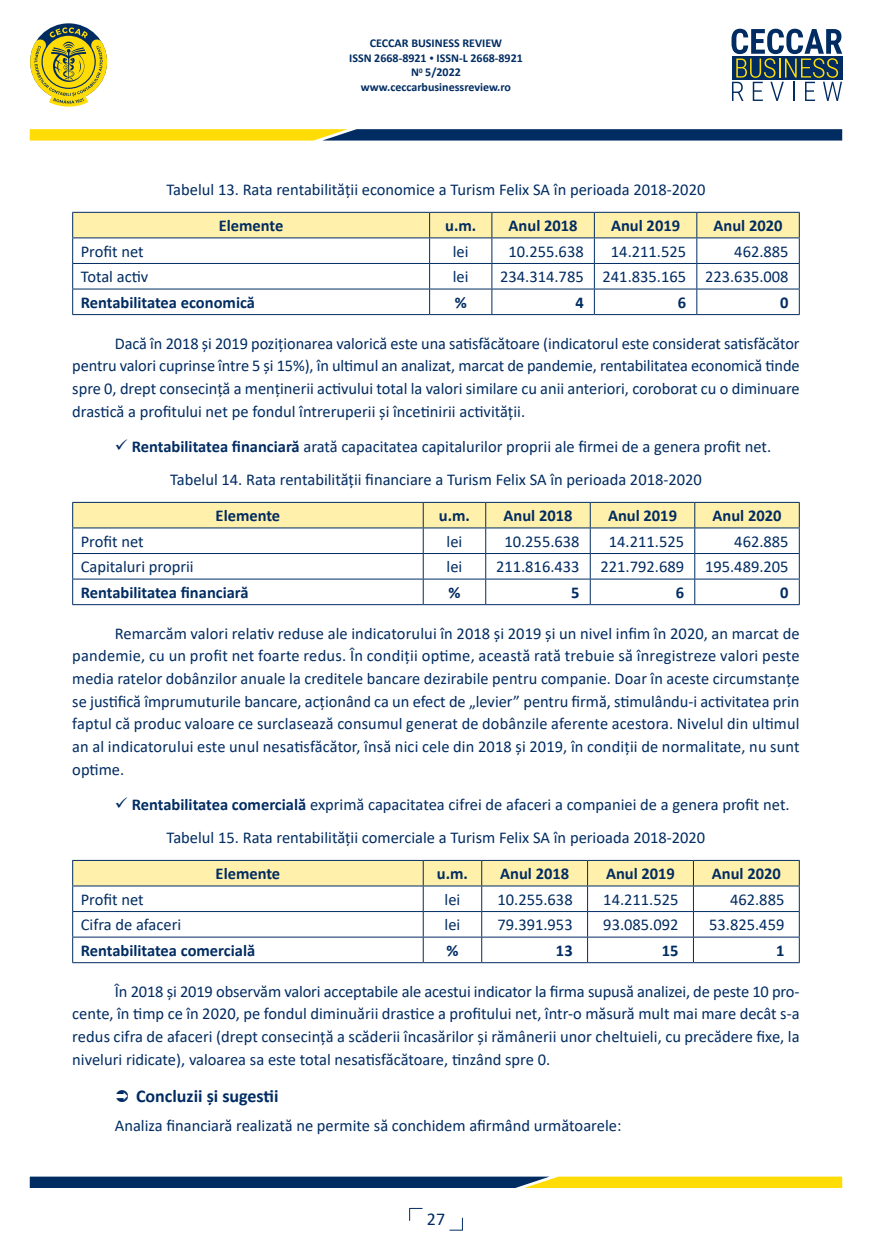
<style>
.page{position:relative;width:872px;height:1255px;background:#fff}
.page>*{position:absolute;margin:0;border:0;box-sizing:border-box;transform-origin:0 0}
.t1{font:700 18px "Calibri";color:#002c62}
.t2{font:18px "Calibri";color:#002c62}
.t3{font:16.5px/22.6px "Calibri";color:#002c62;text-align:justify}
.t4{font:700 16.5px "Calibri";color:#002c62}
.t5{font:700 12px/14.4px "Calibri";color:#002c62;text-align:center}
.s1{font-size:9px}
.s2{font-weight:700}
</style>
<div class="page">
<svg style="left:449px;top:1217px;width:14px;height:13px"></svg>
<svg style="left:731px;top:29px;width:111px;height:72px"></svg>
<svg style="left:30px;top:129px;width:812px;height:11px;background:#647144"></svg>
<svg style="left:30px;top:27px;width:77px;height:80px"></svg>
<svg style="left:30px;top:1176px;width:812px;height:11px;background:#69774c"></svg>
<svg style="left:409px;top:1207px;width:13px;height:13px"></svg>
<svg style="left:72px;top:212px;width:728px;height:102px"></svg>
<hr style="left:72px;top:314px;width:357px;height:1px;background:#002c62">
<hr style="left:429px;top:314px;width:63px;height:1px;background:#002c62">
<hr style="left:492px;top:314px;width:102px;height:1px;background:#002c62">
<hr style="left:594px;top:314px;width:103px;height:1px;background:#002c62">
<hr style="left:697px;top:314px;width:102px;height:1px;background:#002c62">
<svg style="left:72px;top:502px;width:728px;height:102px"></svg>
<hr style="left:72px;top:604px;width:351px;height:1px;background:#002c62">
<hr style="left:423px;top:604px;width:63px;height:1px;background:#002c62">
<hr style="left:486px;top:604px;width:104px;height:1px;background:#002c62">
<hr style="left:590px;top:604px;width:105px;height:1px;background:#002c62">
<hr style="left:695px;top:604px;width:104px;height:1px;background:#002c62">
<svg style="left:72px;top:860px;width:728px;height:102px"></svg>
<hr style="left:72px;top:962px;width:351px;height:1px;background:#002c62">
<hr style="left:423px;top:962px;width:59px;height:1px;background:#002c62">
<hr style="left:482px;top:962px;width:105px;height:1px;background:#002c62">
<hr style="left:587px;top:962px;width:106px;height:1px;background:#002c62">
<hr style="left:693px;top:962px;width:106px;height:1px;background:#002c62">
<p class="t5" style="left:349px;top:36px;width:175px">CECCAR BUSINESS REVIEW<br>ISSN 2668-8921 <span class="s1">•</span> ISSN-L 2668-8921<br>N<sup>0</sup> 5/2022 www.ceccarbusinessreview.ro</p>
<p class="t3" style="left:167px;top:178px;width:540px">Tabelul 13. Rata rentabilității economice a Turism Felix SA în perioada 2018-2020</p>
<p class="t4" style="left:219px;top:214px;width:66px">Elemente</p>
<p class="t4" style="left:445px;top:214px;width:33px">u.m.</p>
<p class="t4" style="left:508px;top:214px;width:70px">Anul 2018</p>
<p class="t4" style="left:611px;top:214px;width:70px">Anul 2019</p>
<p class="t4" style="left:713px;top:214px;width:70px">Anul 2020</p>
<p class="t3" style="left:81px;top:239px;width:65px">Profit net</p>
<p class="t3" style="left:453px;top:239px;width:17px">lei</p>
<p class="t3" style="left:508px;top:239px;width:77px">10.255.638</p>
<p class="t3" style="left:611px;top:239px;width:77px">14.211.525</p>
<p class="t3" style="left:734px;top:239px;width:56px">462.885</p>
<p class="t3" style="left:81px;top:265px;width:69px">Total activ</p>
<p class="t3" style="left:453px;top:265px;width:17px">lei</p>
<p class="t3" style="left:500px;top:265px;width:290px">234.314.785 241.835.165 223.635.008</p>
<p class="t4" style="left:81px;top:290px;width:176px">Rentabilitatea economică</p>
<p class="t4" style="left:455px;top:290px;width:14px">%</p>
<p class="t4" style="left:575px;top:290px;width:10px">4</p>
<p class="t4" style="left:678px;top:290px;width:10px">6</p>
<p class="t4" style="left:780px;top:290px;width:10px">0</p>
<p class="t3" style="left:72px;top:331px;width:729px;text-indent:43px">Dacă în 2018 și 2019 poziționarea valorică este una satisfăcătoare (indicatorul este considerat satisfăcător pentru valori cuprinse între 5 și 15%), în ultimul an analizat, marcat de pandemie, rentabilitatea economică tinde spre 0, drept consecință a menținerii activului total la valori similare cu anii anteriori, coroborat cu o diminuare drastică a profitului net pe fondul întreruperii și încetinirii activității.</p>
<p class="t3" style="left:170px;top:429px;width:603px;line-height:33.3px;text-indent:-55px">✓ <span class="s2">Rentabilitatea financiară</span> arată capacitatea capitalurilor proprii ale firmei de a genera profit net.<br>Tabelul 14. Rata rentabilității financiare a Turism Felix SA în perioada 2018-2020</p>
<p class="t4" style="left:216px;top:504px;width:66px">Elemente</p>
<p class="t4" style="left:439px;top:504px;width:33px">u.m.</p>
<p class="t4" style="left:503px;top:504px;width:70px">Anul 2018</p>
<p class="t4" style="left:608px;top:504px;width:70px">Anul 2019</p>
<p class="t4" style="left:712px;top:504px;width:70px">Anul 2020</p>
<p class="t3" style="left:81px;top:529px;width:65px">Profit net</p>
<p class="t3" style="left:446px;top:529px;width:17px">lei</p>
<p class="t3" style="left:504px;top:529px;width:77px">10.255.638</p>
<p class="t3" style="left:609px;top:529px;width:77px">14.211.525</p>
<p class="t3" style="left:734px;top:529px;width:56px">462.885</p>
<p class="t3" style="left:81px;top:555px;width:114px">Capitaluri proprii</p>
<p class="t3" style="left:446px;top:555px;width:17px">lei</p>
<p class="t3" style="left:496px;top:555px;width:85px">211.816.433</p>
<p class="t3" style="left:600px;top:555px;width:85px">221.792.689</p>
<p class="t3" style="left:705px;top:555px;width:85px">195.489.205</p>
<p class="t4" style="left:81px;top:580px;width:169px">Rentabilitatea financiară</p>
<p class="t4" style="left:448px;top:580px;width:14px">%</p>
<p class="t4" style="left:571px;top:580px;width:10px">5</p>
<p class="t4" style="left:676px;top:580px;width:10px">6</p>
<p class="t4" style="left:780px;top:580px;width:10px">0</p>
<p class="t3" style="left:72px;top:621px;width:729px;text-indent:43px">Remarcăm valori relativ reduse ale indicatorului în 2018 și 2019 și un nivel infim în 2020, an marcat de pandemie, cu un profit net foarte redus. În condiții optime, această rată trebuie să înregistreze valori peste media ratelor dobânzilor anuale la creditele bancare dezirabile pentru companie. Doar în aceste circumstanțe se justifică împrumuturile bancare, acționând ca un efect de „levier” pentru firmă, stimulându-i activitatea prin faptul că produc valoare ce surclasează consumul generat de dobânzile aferente acestora. Nivelul din ultimul an al indicatorului este unul nesatisfăcător, însă nici cele din 2018 și 2019, în condiții de normalitate, nu sunt optime.</p>
<p class="t3" style="left:167px;top:787px;width:624px;line-height:33.3px;text-indent:-52px">✓ <span class="s2">Rentabilitatea comercială</span> exprimă capacitatea cifrei de afaceri a companiei de a genera profit net.<br>Tabelul 15. Rata rentabilității comerciale a Turism Felix SA în perioada 2018-2020</p>
<p class="t4" style="left:216px;top:862px;width:66px">Elemente</p>
<p class="t4" style="left:437px;top:862px;width:33px">u.m.</p>
<p class="t4" style="left:500px;top:862px;width:70px">Anul 2018</p>
<p class="t4" style="left:606px;top:862px;width:70px">Anul 2019</p>
<p class="t4" style="left:712px;top:862px;width:70px">Anul 2020</p>
<p class="t3" style="left:81px;top:887px;width:65px">Profit net</p>
<p class="t3" style="left:444px;top:887px;width:17px">lei</p>
<p class="t3" style="left:497px;top:887px;width:77px">10.255.638</p>
<p class="t3" style="left:603px;top:887px;width:77px">14.211.525</p>
<p class="t3" style="left:730px;top:887px;width:56px">462.885</p>
<p class="t3" style="left:81px;top:913px;width:102px">Cifra de afaceri</p>
<p class="t3" style="left:444px;top:913px;width:17px">lei</p>
<p class="t3" style="left:497px;top:913px;width:77px">79.391.953</p>
<p class="t3" style="left:603px;top:913px;width:77px">93.085.092</p>
<p class="t3" style="left:709px;top:913px;width:77px">53.825.459</p>
<p class="t4" style="left:81px;top:938px;width:176px">Rentabilitatea comercială</p>
<p class="t4" style="left:446px;top:938px;width:14px">%</p>
<p class="t4" style="left:556px;top:938px;width:18px">13</p>
<p class="t4" style="left:662px;top:938px;width:18px">15</p>
<p class="t4" style="left:776px;top:938px;width:10px">1</p>
<p class="t3" style="left:72px;top:979px;width:729px;text-indent:43px">În 2018 și 2019 observăm valori acceptabile ale acestui indicator la firma supusă analizei, de peste 10 pro&shy;cente, în timp ce în 2020, pe fondul diminuării drastice a profitului net, într-o măsură mult mai mare decât s-a redus cifra de afaceri (drept consecință a scăderii încasărilor și rămânerii unor cheltuieli, cu precădere fixe, la niveluri ridicate), valoarea sa este total nesatisfăcătoare, tinzând spre 0.</p>
<p class="t1" style="left:136px;top:1083px;width:144px">Concluzii și sugestii</p>
<p class="t3" style="left:115px;top:1114px;width:508px">Analiza financiară realizată ne permite să conchidem afirmând următoarele:</p>
<p class="t2" style="left:427px;top:1206px;width:20px">27</p>
</div>
